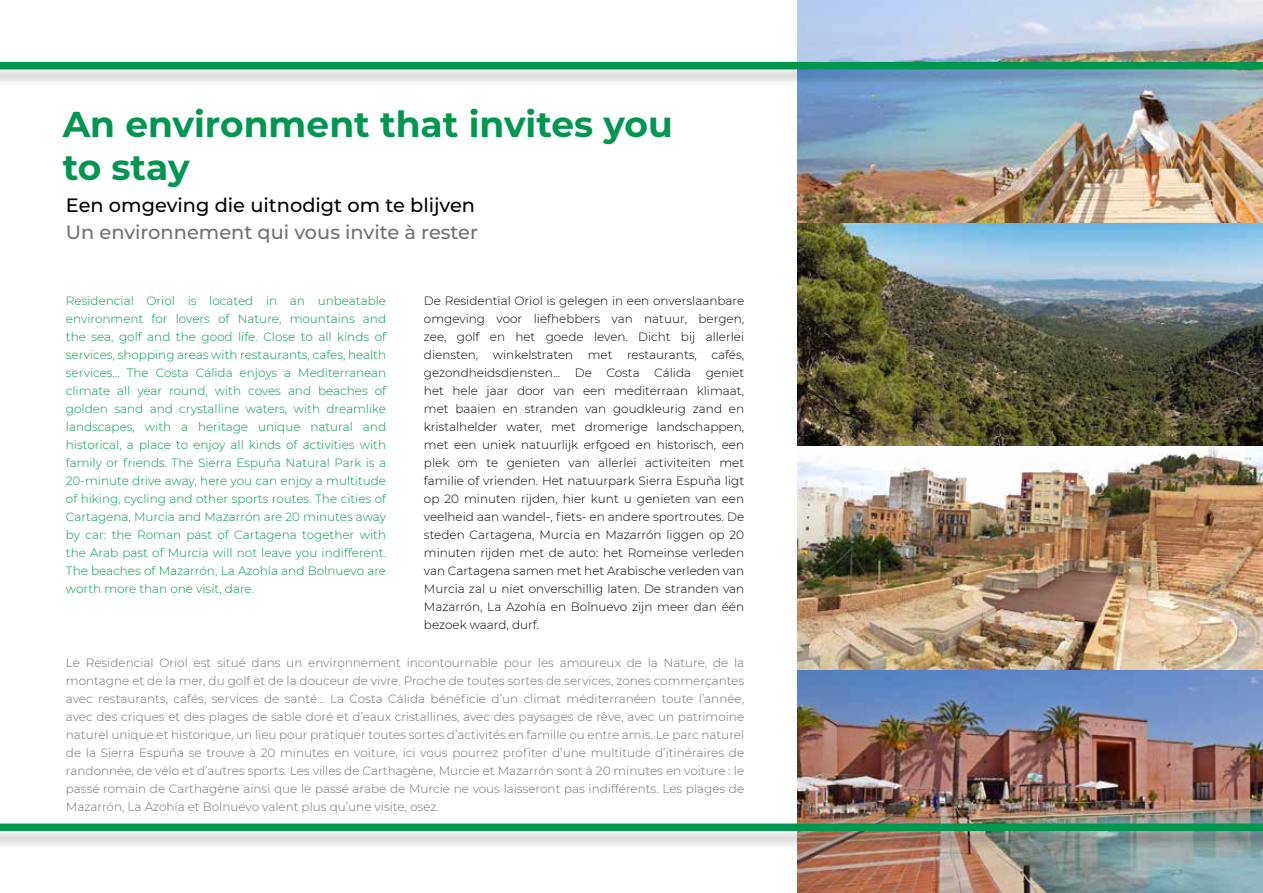
<style>
.page{position:relative;width:1263px;height:893px;background:#fff}
.page>*{position:absolute;margin:0;border:0;box-sizing:border-box;transform-origin:0 0}
.t1{font:700 36px/43.2px "Montserrat";color:#00964f}
.t2{font:500 19.35px "Montserrat";color:#71706f}
.t3{font:500 19.35px "Montserrat";color:#000}
.t4{font:300 12px/18px "Montserrat";color:#706f6f;text-align:justify}
.t5{font:300 12px/18px "Montserrat";color:#000;text-align:justify}
.t6{font:300 12px/18px "Montserrat";color:#00964f;text-align:justify}
</style>
<div class="page">
<img style="left:797px;top:0;width:466px;height:62px">
<img style="left:797px;top:850px;width:466px;height:43px">
<div style="left:0;top:64px;width:1263px;height:786px;background:#000;opacity:.2"></div>
<img style="left:0;top:62px;width:1263px;height:769px">
<h1 class="t1" style="left:63px;top:101px;width:611px">An environment that invites you to stay</h1>
<h2 class="t3" style="left:66px;top:192px;width:411px">Een omgeving die uitnodigt om te blijven</h2>
<h2 class="t2" style="left:66px;top:218px;width:414px">Un environnement qui vous invite à rester</h2>
<p class="t6" style="left:66px;top:291px;width:322px">Residencial Oriol is located in an unbeatable environment for lovers of Nature, mountains and the sea, golf and the good life. Close to all kinds of services, shopping areas with restaurants, cafes, health services... The Costa Cálida enjoys a Mediterranean climate all year round, with coves and beaches of golden sand and crystalline waters, with dreamlike landscapes, with a heritage unique natural and historical, a place to enjoy all kinds of activities with family or friends. The Sierra Espuña Natural Park is a 20-minute drive away, here you can enjoy a multitude of hiking, cycling and other sports routes. The cities of Cartagena, Murcia and Mazarrón are 20 minutes away by car: the Roman past of Cartagena together with the Arab past of Murcia will not leave you indifferent.<br>The beaches of Mazarrón, La Azohía and Bolnuevo are worth more than one visit, dare.</p>
<p class="t5" style="left:424px;top:291px;width:322px">De Residential Oriol is gelegen in een onverslaanbare omgeving voor liefhebbers van natuur, bergen, zee, golf en het goede leven. Dicht bij allerlei diensten, winkelstraten met restaurants, cafés, gezondheidsdiensten... De Costa Cálida geniet het hele jaar door van een mediterraan klimaat, met baaien en stranden van goudkleurig zand en kristalhelder water, met dromerige landschappen, met een uniek natuurlijk erfgoed en historisch, een plek om te genieten van allerlei activiteiten met familie of vrienden. Het natuurpark Sierra Espuña ligt op 20 minuten rijden, hier kunt u genieten van een veelheid aan wandel-, fiets- en andere sportroutes. De steden Cartagena, Murcia en Mazarrón liggen op 20 minuten rijden met de auto: het Romeinse verleden van Cartagena samen met het Arabische verleden van Murcia zal u niet onverschillig laten. De stranden van Mazarrón, La Azohía en Bolnuevo zijn meer dan één bezoek waard, durf.</p>
<p class="t4" style="left:66px;top:653px;width:680px">Le Residencial Oriol est situé dans un environnement incontournable pour les amoureux de la Nature, de la montagne et de la mer, du golf et de la douceur de vivre. Proche de toutes sortes de services, zones commerçantes avec restaurants, cafés, services de santé... La Costa Cálida bénéficie d’un climat méditerranéen toute l’année, avec des criques et des plages de sable doré et d’eaux cristallines, avec des paysages de rêve, avec un patrimoine naturel unique et historique, un lieu pour pratiquer toutes sortes d’activités en famille ou entre amis. Le parc naturel de la Sierra Espuña se trouve à 20 minutes en voiture, ici vous pourrez profiter d’une multitude d’itinéraires de randonnée, de vélo et d’autres sports. Les villes de Carthagène, Murcie et Mazarrón sont à 20 minutes en voiture : le passé romain de Carthagène ainsi que le passé arabe de Murcie ne vous laisseront pas indifférents. Les plages de Mazarrón, La Azohía et Bolnuevo valent plus qu’une visite, osez.</p>
</div>
